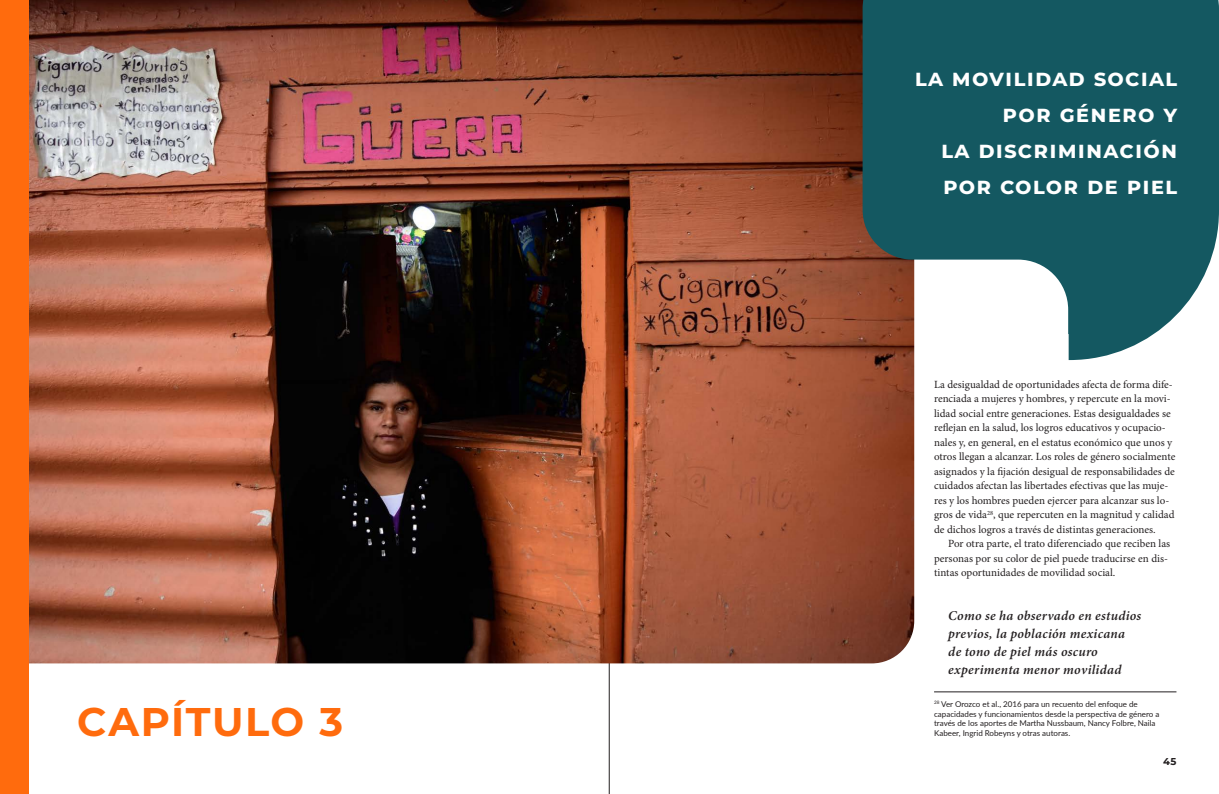
<style>
.page{position:relative;width:1219px;height:794px;background:#fff}
.page>*{position:absolute;margin:0;border:0;box-sizing:border-box;transform-origin:0 0}
.Frases_destacadas{font:700 40px "Montserrat";letter-spacing:.045em;color:#ff6b0d}
.Título_de_capítulo{font:700 23px "Montserrat";letter-spacing:.05em;color:#fff}
.Frases_destacadas-2{font:italic 600 13.5px/17.9px "Minion Pro";letter-spacing:.02em;color:#231f20}
.Texto_entrada{font:11px/14.5px "Minion Pro";color:#231f20}
.Texto{font:11px/14.5px "Minion Pro";letter-spacing:.005em;color:#231f20}
.t1{font:700 10px "Montserrat";color:#231f20}
.Notas{font:8px/9.6px "Lato";color:#231f20}
</style>
<div class="page">
<hr style="left:609px;top:0;width:1px;height:794px;background:#231f20">
<img style="left:28px;top:0;width:886px;height:663px">
<hr style="left:934px;top:691px;width:242px;height:1px;background:#231f20">
<svg style="left:863px;top:0;width:356px;height:360px;fill:#145861"></svg>
<div style="left:0;top:0;width:28px;height:793px;background:#ff6b0d"></div>
<p class="Frases_destacadas" style="left:77px;top:693px;width:267px">CAPÍTULO 3</p>
<p class="Título_de_capítulo" style="left:915px;top:61px;width:103px">La movilid</p>
<p class="Título_de_capítulo" style="left:1052px;top:61px;width:69px">ad soci</p>
<p class="Título_de_capítulo" style="left:1149px;top:61px;width:25px">al</p>
<p class="Título_de_capítulo" style="left:1003px;top:97px;width:176px">por género y</p>
<p class="Título_de_capítulo" style="left:941px;top:133px;width:234px">la discriminación</p>
<p class="Título_de_capítulo" style="left:943px;top:169px;width:74px">por colo</p>
<p class="Título_de_capítulo" style="left:1063px;top:169px;width:91px">r de piel</p>
<p class="Texto_entrada" style="left:934px;top:377px;width:243px">La desigualdad de oportunidades afecta de forma dife&shy;renciada a mujeres y hombres, y repercute en la movi&shy;lidad social entre generaciones. Estas desigualdades se reflejan en la salud, los logros educativos y ocupacio&shy;nales y, en general, en el estatus económico que unos y otros llegan a alcanzar. Los roles de género socialmente asignados y la fijación desigual de responsabilidades de cuidados afectan las libertades efectivas que las muje&shy;res y los hombres pueden ejercer para alcanzar sus lo&shy;gros de vida<sup>28</sup>, que repercuten en la magnitud y calidad de dichos logros a través de distintas generaciones.</p>
<p class="Texto" style="left:934px;top:537px;width:238px;text-indent:14px">Por otra parte, el trato diferenciado que reciben las personas por su color de piel puede traducirse en dis&shy;tintas oportunidades de movilidad social.</p>
<p class="Frases_destacadas-2" style="left:948px;top:607px;width:195px">Como se ha observado en estudios previos, la población mexicana<br>de tono de piel más oscuro experimenta menor movilidad</p>
<p class="Notas" style="left:934px;top:699px;width:227px"><sup>28</sup> Ver Orozco et al., 2016 para un recuento del enfoque de capacidades y funcionamientos desde la perspectiva de género a través de los aportes de Martha Nussbaum, Nancy Folbre, Naila Kabeer, Ingrid Robeyns y otras autoras.</p>
<p class="t1" style="left:1163px;top:754px;width:15px">45</p>
</div>
